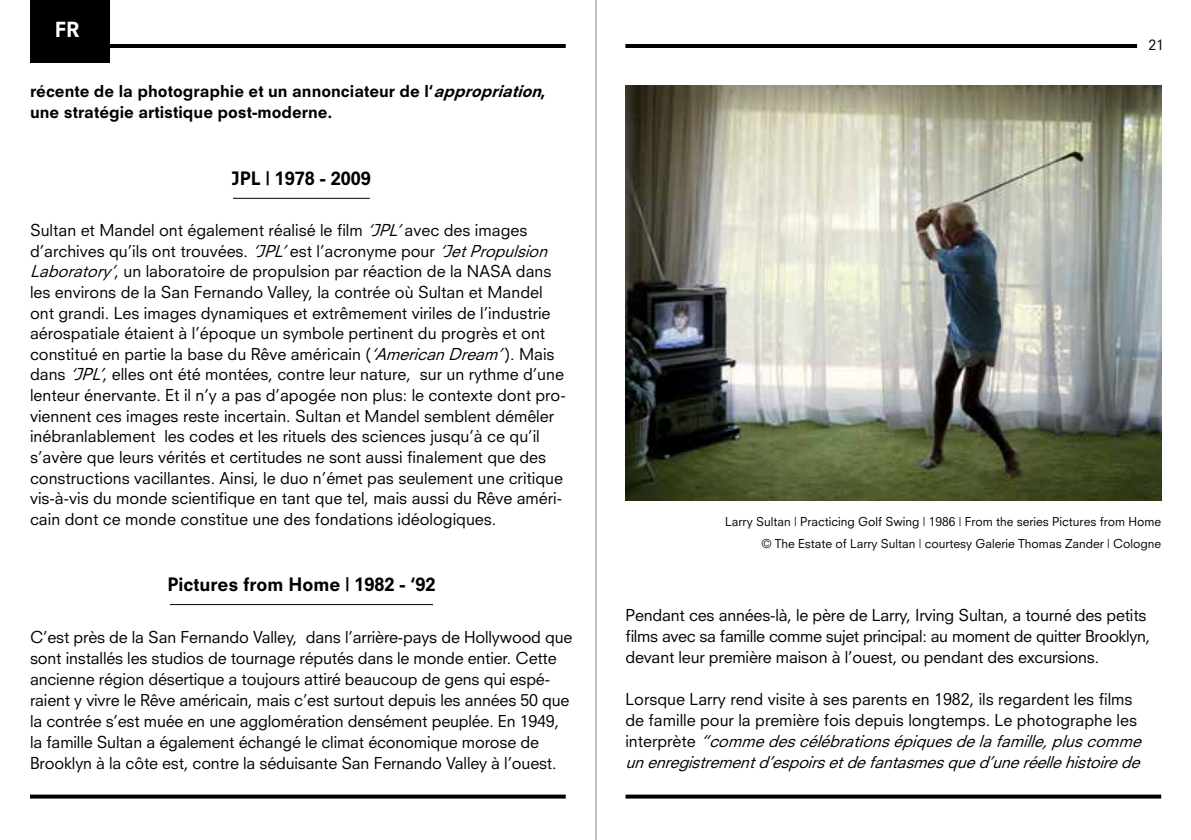
<style>
.page{position:relative;width:1191px;height:840px;background:#fff}
.page>*{position:absolute;margin:0;border:0;box-sizing:border-box;transform-origin:0 0}
.t1{font:800 20.2px "Neuzeit SLT Std";color:#fff}
.t2{font:800 18px "Neuzeit SLT Std";color:#000}
.t3{font:16px/20.6px "Neuzeit SLT Std";color:#000}
.t4{font:800 16px/21px "Neuzeit SLT Std";color:#000}
.t5{font:14px "Neuzeit SLT Std";color:#000}
.t6{font:12px/22px "Neuzeit SLT Std";color:#000;text-align:right}
.s1{font-style:italic}
</style>
<div class="page">
<hr style="left:595px;top:0;width:1px;height:839px;background:#000">
<svg style="left:30px;top:794px;width:536px;height:4px;background:#252525"></svg>
<hr style="left:54px;top:44px;width:512px;height:4px;background:#000">
<div style="left:30px;top:0;width:80px;height:62px;background:#000"></div>
<hr style="left:233px;top:198px;width:137px;height:1px;background:#000">
<hr style="left:170px;top:604px;width:263px;height:1px;background:#000">
<hr style="left:625px;top:44px;width:512px;height:4px;background:#000">
<svg style="left:625px;top:794px;width:536px;height:4px;background:#252525"></svg>
<img style="left:625px;top:85px;width:536px;height:415px">
<p class="t1" style="left:55px;top:17px;width:26px">FR</p>
<p class="t4" style="left:30px;top:81px;width:518px">récente de la photographie et un annonciateur de l‘<span class="s1">appropriation</span>, une stratégie artistique post-moderne.</p>
<p class="t2" style="left:232px;top:167px;width:141px">JPL | 1978 - 2009</p>
<p class="t3" style="left:30px;top:219px;width:537px">Sultan et Mandel ont également réalisé le film <span class="s1">‘JPL’</span>avec des images d’archives qu’ils ont trouvées. <span class="s1">‘JPL’</span>est l’acronyme pour <span class="s1">‘JetPropulsion Laboratory’</span>, un laboratoire de propulsion par réaction de la NASA dans les environs de la San Fernando Valley, la contrée où Sultan et Mandel ont grandi. Les images dynamiques et extrêmement viriles de l’industrie aérospatiale étaient à l’époque un symbole pertinent du progrès et ont constitué en partie la base du Rêve américain (<span class="s1">‘AmericanDream’</span>). Mais dans <span class="s1">‘JPL’</span>, elles ont été montées, contre leur nature, sur un rythme d’une lenteur énervante. Et il n’y a pas d’apogée non plus: le contexte dont pro&shy;viennent ces images reste incertain. Sultan et Mandel semblent démêler inébranlablement les codes et les rituels des sciences jusqu’à ce qu’il s’avère que leurs vérités et certitudes ne sont aussi finalement que des constructions vacillantes. Ainsi, le duo n’émet pas seulement une critique vis-à-vis du monde scientifique en tant que tel, mais aussi du Rêve améri&shy;cain dont ce monde constitue une des fondations idéologiques.</p>
<p class="t2" style="left:167px;top:572px;width:269px">Pictures from Home | 1982 - ‘92</p>
<p class="t3" style="left:30px;top:625px;width:544px">C’est près de la San Fernando Valley, dans l’arrière-pays de Hollywood que sont installés les studios de tournage réputés dans le monde entier. Cette ancienne région désertique a toujours attiré beaucoup de gens qui espé&shy;raient y vivre le Rêve américain, mais c’est surtout depuis les années 50 que la contrée s’est muée en une agglomération densément peuplée. En 1949, la famille Sultan a également échangé le climat économique morose de Brooklyn à la côte est, contre la séduisante San Fernando Valley à l’ouest.</p>
<p class="t5" style="left:1148px;top:37px;width:17px">21</p>
<p class="t6" style="left:725px;top:510px;width:437px">Larry Sultan | Practicing Golf Swing | 1986 | From the series Pictures from Home © The Estate of Larry Sultan | courtesy Galerie Thomas Zander | Cologne</p>
<p class="t3" style="left:625px;top:604px;width:526px">Pendant ces années-là, le père de Larry, Irving Sultan, a tourné des petits films avec sa famille comme sujet principal: au moment de quitter Brooklyn, devant leur première maison à l’ouest, ou pendant des excursions.</p>
<p class="t3" style="left:625px;top:688px;width:522px">Lorsque Larry rend visite à ses parents en 1982, ils regardent les films de famille pour la première fois depuis longtemps. Le photographe les<br>i n t e r p r è t e <span class="s1">“commedescélébrationsépiquesdelafamille,pluscomme unenregistrementd’espoirsetdefantasmesqued’uneréellehistoirede</span></p>
</div>
